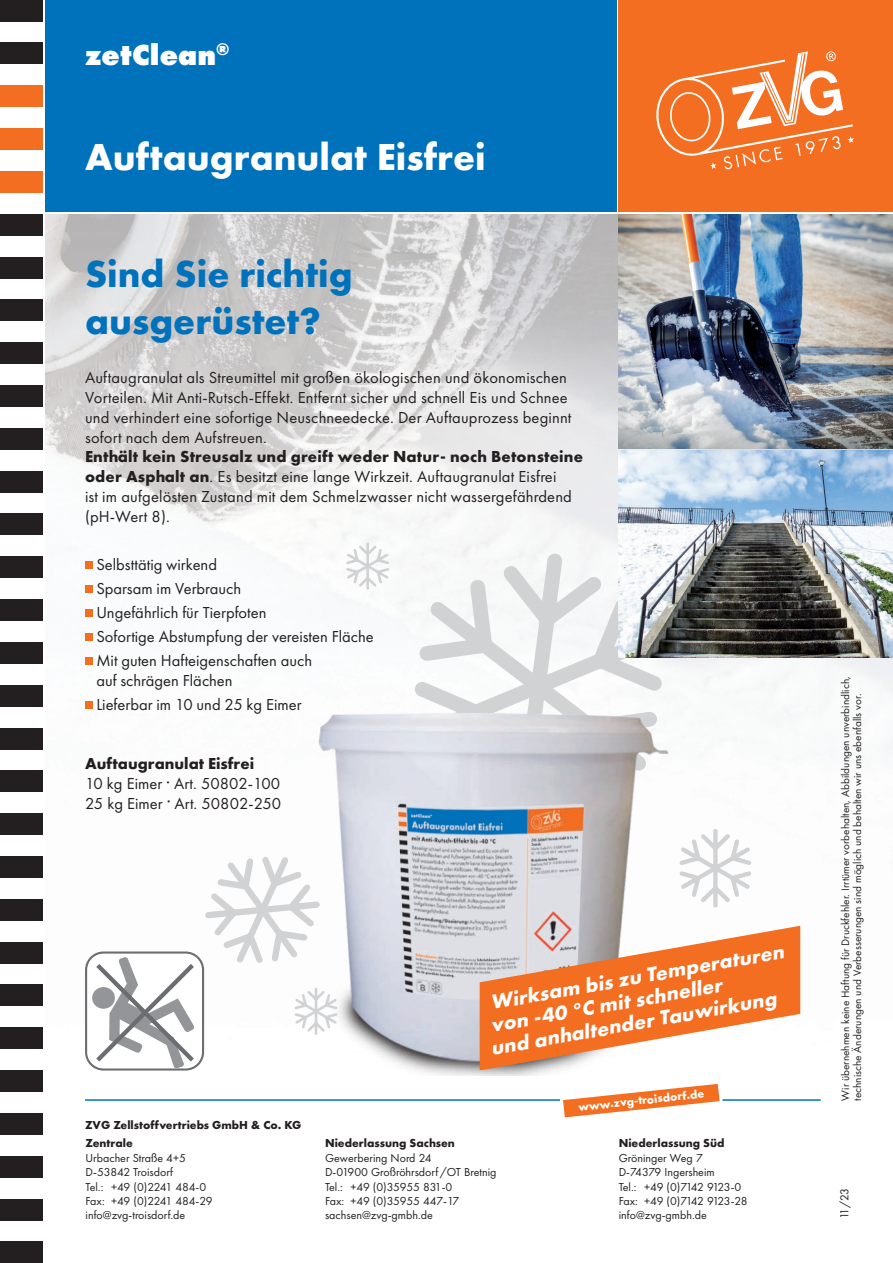
<style>
.page{position:relative;width:893px;height:1263px;background:#fff}
.page>*{position:absolute;margin:0;border:0;box-sizing:border-box;transform-origin:0 0}
.t1{font:700 39px/46.8px "Futura PT";color:#0072bc}
.t2{font:700 39px "Futura PT";color:#fff}
.t3{font:800 30px "Futura PT";color:#fff}
.t4{font:italic 700 21px/22.5px "Futura PT";color:#fff}
.t5{font:16.5px/19.8px "Futura PT";letter-spacing:.01em;color:#231f20}
.t6{font:700 16.5px "Futura PT";color:#231f20}
.t7{font:12px/14.4px "Futura PT";color:#231f20}
.t8{font:700 12px/18.9px "Futura PT";color:#231f20}
.t9{font:700 12px "Futura PT";color:#fff}
.t10{font:11.25px/12px "Futura PT";color:#231f20}
.s1{font-weight:700}
</style>
<div class="page">
<div style="left:45px;top:0;width:572px;height:212px;background:#0072bc"></div>
<div style="left:619px;top:0;width:274px;height:212px;background:#f36e21"></div>
<div style="left:0;top:0;width:43px;height:21px;background:#231f20"></div>
<div style="left:0;top:43px;width:42px;height:21px;background:#231f20"></div>
<div style="left:0;top:86px;width:42px;height:21px;background:#f36e21"></div>
<div style="left:0;top:128px;width:42px;height:22px;background:#f36e21"></div>
<div style="left:0;top:171px;width:42px;height:22px;background:#f36e21"></div>
<div style="left:0;top:214px;width:42px;height:21px;background:#231f20"></div>
<div style="left:0;top:257px;width:42px;height:21px;background:#231f20"></div>
<div style="left:0;top:300px;width:42px;height:21px;background:#231f20"></div>
<div style="left:0;top:343px;width:42px;height:21px;background:#231f20"></div>
<div style="left:0;top:385px;width:42px;height:22px;background:#231f20"></div>
<div style="left:0;top:428px;width:42px;height:21px;background:#231f20"></div>
<div style="left:0;top:471px;width:42px;height:21px;background:#231f20"></div>
<div style="left:0;top:514px;width:42px;height:21px;background:#231f20"></div>
<div style="left:0;top:557px;width:42px;height:21px;background:#231f20"></div>
<div style="left:0;top:599px;width:42px;height:22px;background:#231f20"></div>
<div style="left:0;top:642px;width:42px;height:21px;background:#231f20"></div>
<div style="left:0;top:685px;width:42px;height:21px;background:#231f20"></div>
<div style="left:0;top:728px;width:42px;height:21px;background:#231f20"></div>
<div style="left:0;top:771px;width:42px;height:21px;background:#231f20"></div>
<div style="left:0;top:813px;width:42px;height:22px;background:#231f20"></div>
<div style="left:0;top:856px;width:42px;height:22px;background:#231f20"></div>
<div style="left:0;top:899px;width:42px;height:21px;background:#231f20"></div>
<div style="left:0;top:942px;width:42px;height:21px;background:#231f20"></div>
<div style="left:0;top:985px;width:43px;height:21px;background:#231f20"></div>
<div style="left:0;top:1028px;width:42px;height:21px;background:#231f20"></div>
<div style="left:0;top:1070px;width:42px;height:22px;background:#231f20"></div>
<div style="left:0;top:1113px;width:42px;height:21px;background:#231f20"></div>
<div style="left:0;top:1156px;width:42px;height:21px;background:#231f20"></div>
<div style="left:0;top:1199px;width:42px;height:21px;background:#231f20"></div>
<div style="left:0;top:1242px;width:42px;height:21px;background:#231f20"></div>
<svg style="left:656px;top:51px;width:197px;height:118px"></svg>
<img style="left:45px;top:214px;width:848px;height:857px">
<svg style="left:402px;top:544px;width:272px;height:284px"></svg>
<img style="left:619px;top:451px;width:274px;height:207px">
<div style="left:85px;top:561px;width:7px;height:7px;background:#f36e21"></div>
<div style="left:85px;top:585px;width:7px;height:7px;background:#f36e21"></div>
<div style="left:85px;top:609px;width:7px;height:7px;background:#f36e21"></div>
<div style="left:85px;top:633px;width:7px;height:7px;background:#f36e21"></div>
<div style="left:85px;top:657px;width:7px;height:8px;background:#f36e21"></div>
<div style="left:85px;top:701px;width:7px;height:7px;background:#f36e21"></div>
<img style="left:619px;top:214px;width:274px;height:234px">
<img style="left:298px;top:705px;width:372px;height:371px">
<svg style="left:480px;top:926px;width:320px;height:144px;fill:#f36e21"></svg>
<div style="left:86px;top:952px;width:117px;height:117px;background:#fff;border-radius:17px"></div>
<svg style="left:92px;top:956px;width:103px;height:113px"></svg>
<div style="left:85px;top:951px;width:119px;height:119px;border:2px solid #6c6d70;border-radius:17px"></div>
<svg style="left:201px;top:852px;width:123px;height:116px"></svg>
<svg style="left:676px;top:827px;width:78px;height:83px"></svg>
<svg style="left:344px;top:541px;width:47px;height:50px"></svg>
<svg style="left:293px;top:986px;width:46px;height:50px"></svg>
<hr style="left:85px;top:1099px;width:736px;height:2px;background:#0072bc">
<svg style="left:558px;top:1084px;width:166px;height:34px"></svg>
<h2 class="t3" style="left:85px;top:36px;width:146px">zetClean<sup>®</sup></h2>
<h1 class="t2" style="left:85px;top:132px;width:402px">Auftaugranulat Eisfrei</h1>
<h1 class="t1" style="left:85px;top:250px;width:269px">Sind Sie richtig ausgerüstet?</h1>
<p class="t5" style="left:85px;top:368px;width:488px">Auftaugranulat als Streumittel mit großen ökologischen und ökonomischen Vorteilen. Mit Anti-Rutsch-Effekt. Entfernt sicher und schnell Eis und Schnee und verhindert eine sofortige Neuschneedecke. Der Auftauprozess beginnt sofort nach dem Aufstreuen.</p>
<p class="t5" style="left:85px;top:447px;width:499px"><span class="s1">Enthält kein Streusalz und greift weder Natur- noch Betonsteine oder Asphalt an</span>. Es besitzt eine lange Wirkzeit. Auftaugranulat Eisfrei<br>ist im aufgelösten Zustand mit dem Schmelzwasser nicht wassergefährdend (pH-Wert 8).</p>
<p class="t5" style="left:96px;top:552px;width:279px;line-height:24px">Selbsttätig wirkend<br>Sparsam im Verbrauch<br>Ungefährlich für Tierpfoten<br>Sofortige Abstumpfung der vereisten Fläche<br>Mit guten Hafteigenschaften auch</p>
<p class="t5" style="left:96px;top:668px;width:207px;line-height:24px">auf schrägen Flächen<br>Lieferbar im 10 und 25 kg Eimer</p>
<p class="t6" style="left:85px;top:753px;width:171px">Auftaugranulat Eisfrei</p>
<p class="t5" style="left:85px;top:774px;width:198px">10 kg Eimer · Art. 50802-100<br>25 kg Eimer · Art. 50802-250</p>
<p class="t8" style="left:85px;top:1115px;width:218px">ZVG Zellstoffvertriebs GmbH &amp; Co. KG<br>Zentrale</p>
<p class="t7" style="left:86px;top:1150px;width:129px">Urbacher Straße 4+5<br>D-53842 Troisdorf<br>Tel.: +49 (0)2241 484-0<br>Fax: +49 (0)2241 484-29 info@zvg-troisdorf.de</p>
<p class="t4" style="left:481px;top:992px;width:307px;text-indent:8px;rotate:-10deg">Wirksam bis zu Temperaturen von -40 °C mit schneller<br>und anhaltender Tauwirkung</p>
<p class="t8" style="left:325px;top:1134px;width:131px">Niederlassung Sachsen</p>
<p class="t7" style="left:325px;top:1150px;width:173px">Gewerbering Nord 24<br>D-01900 Großröhrsdorf/OT Bretnig<br>Tel.: +49 (0)35955 831-0<br>Fax: +49 (0)35955 447-17 sachsen@zvg-gmbh.de</p>
<p class="t9" style="left:577px;top:1099px;width:128px;rotate:-6deg">www.zvg-troisdorf.de</p>
<p class="t8" style="left:619px;top:1134px;width:107px">Niederlassung Süd</p>
<p class="t7" style="left:619px;top:1150px;width:131px">Gröninger Weg 7<br>D-74379 Ingersheim<br>Tel.: +49 (0)7142 9123-0<br>Fax: +49 (0)7142 9123-28 info@zvg-gmbh.de</p>
<p class="t10" style="left:839px;top:1100px;width:425px;rotate:-90deg">Wir übernehmen keine Haftung für Druckfehler. Irrtümer vorbehalten, Abbildungen unverbindlich, technische Änderungen und Verbesserungen sind möglich und behalten wir uns ebenfalls vor.</p>
<p class="t7" style="left:837px;top:1219px;width:33px;rotate:-90deg">11/23</p>
</div>
